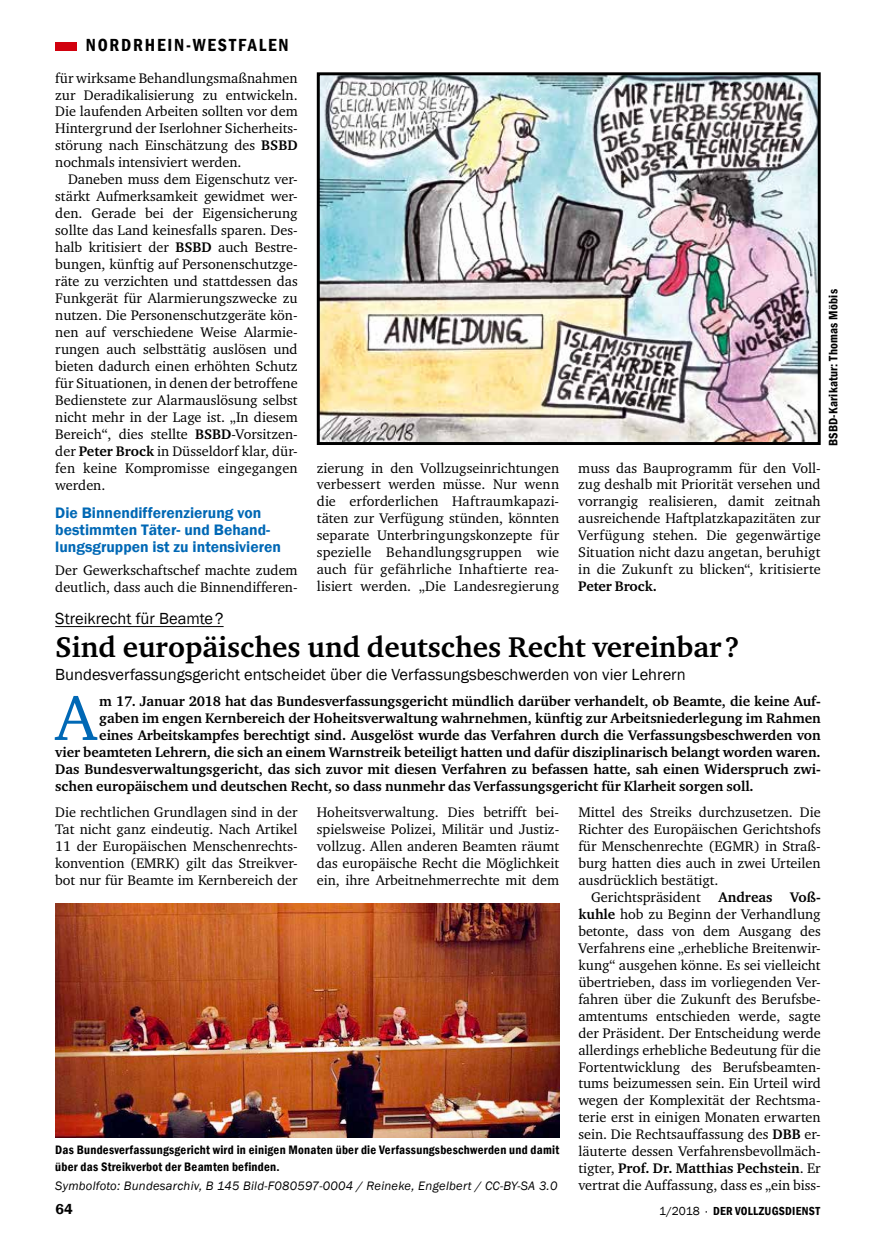
<style>
.page{position:relative;width:876px;height:1251px;background:#fff}
.page>*{position:absolute;margin:0;border:0;box-sizing:border-box;transform-origin:0 0}
.t1{font:64.8px "Charter ITC";color:#0068b5}
.t2{font:700 29.25px "Charter ITC";color:#000}
.t3{font:600 condensed 18px "Franklin Gothic";letter-spacing:.1em;color:#000}
.t4{font:16.5px "Franklin Gothic";color:#000}
.t5{font:600 15.6px/17px "Franklin Gothic";color:#0068b5}
.t6{font:600 14.7px "Franklin Gothic";color:#000}
.t7{font:14.25px/17px "Charter ITC";color:#000;text-align:justify}
.t8{font:700 14.25px "Charter ITC";letter-spacing:-.005em;color:#000}
.t9{font:600 condensed 12.6px/17px "Franklin Gothic";letter-spacing:.02em;color:#000}
.t10{font:italic 12.6px "Franklin Gothic";letter-spacing:.02em;color:#000}
.t11{font:600 condensed 12px "Franklin Gothic";letter-spacing:.02em;color:#000}
.s1{font-weight:700}
.s2{font-weight:400}
.s3{font-weight:400;font-stretch:normal}
</style>
<div class="page">
<div style="left:55px;top:43px;width:22px;height:8px;background:#d1010e"></div>
<hr style="left:55px;top:626px;width:169px;height:1px;background:#000">
<img style="left:55px;top:903px;width:504px;height:233px">
<img style="left:321px;top:76px;width:496px;height:365px">
<div style="left:317px;top:72px;width:504px;height:373px;border:3px solid #000"></div>
<p class="t3" style="left:86px;top:33px;width:204px">NORDRHEIN-WESTFALEN</p>
<p class="t7" style="left:55px;top:69px;width:244px">für wirksame Behandlungsmaßnahmen</p>
<p class="t7" style="left:55px;top:86px;width:244px">zur Deradikalisierung zu entwickeln.</p>
<p class="t7" style="left:55px;top:103px;width:244px">Die laufenden Arbeiten sollten vor dem</p>
<p class="t7" style="left:55px;top:120px;width:244px">Hintergrund der Iserlohner Sicherheits-</p>
<p class="t7" style="left:55px;top:137px;width:244px">störung nach Einschätzung des <span class="s1">BSBD</span></p>
<p class="t7" style="left:55px;top:154px;width:188px">nochmals intensiviert werden.</p>
<p class="t7" style="left:68px;top:171px;width:231px">Daneben muss dem Eigenschutz ver-</p>
<p class="t7" style="left:55px;top:188px;width:244px">stärkt Aufmerksamkeit gewidmet wer-</p>
<p class="t7" style="left:55px;top:205px;width:244px">den. Gerade bei der Eigensicherung</p>
<p class="t7" style="left:55px;top:222px;width:244px">sollte das Land keinesfalls sparen. Des-</p>
<p class="t7" style="left:55px;top:239px;width:244px">halb kritisiert der <span class="s1">BSBD</span> auch Bestre-</p>
<p class="t7" style="left:55px;top:256px;width:244px">bungen, künftig auf Personenschutzge-</p>
<p class="t7" style="left:55px;top:272px;width:244px">räte zu verzichten und stattdessen das</p>
<p class="t7" style="left:55px;top:289px;width:244px">Funkgerät für Alarmierungszwecke zu</p>
<p class="t7" style="left:55px;top:306px;width:244px">nutzen. Die Personenschutzgeräte kön-</p>
<p class="t7" style="left:55px;top:323px;width:244px">nen auf verschiedene Weise Alarmie-</p>
<p class="t7" style="left:55px;top:340px;width:244px">rungen auch selbsttätig auslösen und</p>
<p class="t7" style="left:55px;top:357px;width:244px">bieten dadurch einen erhöhten Schutz</p>
<p class="t7" style="left:55px;top:374px;width:244px">für Situationen, in denen der betroffene</p>
<p class="t7" style="left:55px;top:391px;width:244px">Bedienstete zur Alarmauslösung selbst</p>
<p class="t7" style="left:55px;top:408px;width:244px">nicht mehr in der Lage ist. „In diesem</p>
<p class="t7" style="left:55px;top:425px;width:244px">Bereich“, dies stellte <span class="s1">BSBD</span>-Vorsitzen-</p>
<p class="t7" style="left:55px;top:442px;width:244px">der <span class="s1">Peter Brock</span> in Düsseldorf klar, dür-</p>
<p class="t7" style="left:55px;top:459px;width:244px">fen keine Kompromisse eingegangen</p>
<p class="t7" style="left:55px;top:476px;width:52px">werden.</p>
<p class="t5" style="left:55px;top:504px;width:227px">Die Binnendifferenzierung von bestimmten Täter- und Behand&shy;lungsgruppen ist zu intensivieren</p>
<p class="t7" style="left:55px;top:561px;width:244px">Der Gewerkschaftschef machte zudem deutlich, dass auch die Binnendifferen-</p>
<p class="t7" style="left:317px;top:459px;width:244px">zierung in den Vollzugseinrichtungen verbessert werden müsse. Nur wenn die erforderlichen Haftraumkapazi&shy;täten zur Verfügung stünden, könnten separate Unterbringungskonzepte für spezielle Behandlungsgruppen wie auch für gefährliche Inhaftierte rea&shy;lisiert werden. „Die Landesregierung</p>
<p class="t7" style="left:578px;top:459px;width:244px">muss das Bauprogramm für den Voll&shy;zug deshalb mit Priorität versehen und vorrangig realisieren, damit zeitnah ausreichende Haftplatzkapazitäten zur Verfügung stehen. Die gegenwärtige Situation nicht dazu angetan, beruhigt in die Zukunft zu blicken“, kritisierte <span class="s1">Peter Brock.</span></p>
<p class="t4" style="left:55px;top:607px;width:170px">Streikrecht für Beamte?</p>
<p class="t2" style="left:55px;top:628px;width:686px">Sind europäisches und deutsches Recht vereinbar ?</p>
<p class="t4" style="left:55px;top:664px;width:632px">Bundesverfassungsgericht entscheidet über die Verfassungsbeschwerden von vier Lehrern</p>
<p class="t1" style="left:55px;top:677px;width:43px">A</p>
<p class="t8" style="left:99px;top:692px;width:723px">m 17. Januar 2018 hat das Bundesverfassungsgericht mündlich darüber verhandelt, ob Beamte, die keine Auf-</p>
<p class="t8" style="left:99px;top:709px;width:723px">gaben im engen Kernbereich der Hoheitsverwaltung wahrnehmen, künftig zur Arbeitsniederlegung im Rahmen</p>
<p class="t8" style="left:99px;top:726px;width:723px">eines Arbeitskampfes berechtigt sind. Ausgelöst wurde das Verfahren durch die Verfassungsbeschwerden von</p>
<p class="t8" style="left:55px;top:743px;width:767px">vier beamteten Lehrern, die sich an einem Warnstreik beteiligt hatten und dafür disziplinarisch belangt worden waren.</p>
<p class="t8" style="left:55px;top:760px;width:767px">Das Bundesverwaltungsgericht, das sich zuvor mit diesen Verfahren zu befassen hatte, sah einen Widerspruch zwi-</p>
<p class="t8" style="left:55px;top:777px;width:700px">schen europäischem und deutschen Recht, so dass nunmehr das Verfassungsgericht für Klarheit sorgen soll.</p>
<p class="t7" style="left:55px;top:803px;width:244px">Die rechtlichen Grundlagen sind in der Tat nicht ganz eindeutig. Nach Artikel 11 der Europäischen Menschenrechts&shy;konvention (EMRK) gilt das Streikver&shy;bot nur für Beamte im Kernbereich der</p>
<p class="t7" style="left:317px;top:803px;width:244px">Hoheitsverwaltung. Dies betrifft bei&shy;spielsweise Polizei, Militär und Justiz&shy;vollzug. Allen anderen Beamten räumt das europäische Recht die Möglichkeit ein, ihre Arbeitnehmerrechte mit dem</p>
<p class="t7" style="left:578px;top:803px;width:244px">Mittel des Streiks durchzusetzen. Die</p>
<p class="t7" style="left:578px;top:820px;width:244px">Richter des Europäischen Gerichtshofs</p>
<p class="t7" style="left:578px;top:837px;width:244px">für Menschenrechte (EGMR) in Straß-</p>
<p class="t7" style="left:578px;top:854px;width:244px">burg hatten dies auch in zwei Urteilen</p>
<p class="t7" style="left:578px;top:871px;width:142px">ausdrücklich bestätigt.</p>
<p class="t7" style="left:591px;top:888px;width:231px">Gerichtspräsident <span class="s1">Andreas Voß-</span></p>
<p class="t7" style="left:578px;top:905px;width:244px"><span class="s1">kuhle</span> hob zu Beginn der Verhandlung</p>
<p class="t7" style="left:578px;top:922px;width:244px">betonte, dass von dem Ausgang des</p>
<p class="t7" style="left:578px;top:939px;width:244px">Verfahrens eine „erhebliche Breitenwir-</p>
<p class="t7" style="left:578px;top:956px;width:244px">kung“ ausgehen könne. Es sei vielleicht</p>
<p class="t7" style="left:578px;top:973px;width:244px">übertrieben, dass im vorliegenden Ver-</p>
<p class="t7" style="left:578px;top:990px;width:244px">fahren über die Zukunft des Berufsbe-</p>
<p class="t7" style="left:578px;top:1007px;width:244px">amtentums entschieden werde, sagte</p>
<p class="t7" style="left:578px;top:1023px;width:244px">der Präsident. Der Entscheidung werde</p>
<p class="t7" style="left:578px;top:1040px;width:244px">allerdings erhebliche Bedeutung für die</p>
<p class="t7" style="left:578px;top:1057px;width:244px">Fortentwicklung des Berufsbeamten-</p>
<p class="t7" style="left:578px;top:1074px;width:244px">tums beizumessen sein. Ein Urteil wird</p>
<p class="t7" style="left:578px;top:1091px;width:244px">wegen der Komplexität der Rechtsma-</p>
<p class="t7" style="left:578px;top:1108px;width:244px">terie erst in einigen Monaten erwarten</p>
<p class="t7" style="left:578px;top:1125px;width:244px">sein. Die Rechtsauffassung des <span class="s1">DBB</span> er-</p>
<p class="t7" style="left:578px;top:1142px;width:244px">läuterte dessen Verfahrensbevollmäch-</p>
<p class="t8" style="left:578px;top:1159px;width:244px"><span class="s2">tigter,</span> Prof. Dr. Matthias Pechstein<span class="s2">. Er</span></p>
<p class="t7" style="left:578px;top:1176px;width:244px">vertrat die Auffassung, dass es „ein biss-</p>
<p class="t9" style="left:55px;top:1141px;width:505px">Das Bundesverfassungsgericht wird in einigen Monaten über die Verfassungsbeschwerden und damit über das Streikverbot der Beamten befinden.</p>
<p class="t10" style="left:55px;top:1177px;width:504px">Symbolfoto: Bundesarchiv, B 145 Bild-F080597-0004 / Reineke, Engelbert / CC-BY-SA 3.0</p>
<p class="t6" style="left:55px;top:1200px;width:19px">64</p>
<p class="t11" style="left:659px;top:1202px;width:162px"><span class="s3">1/2018 ·</span> DER VOLLZUGSDIENST</p>
<p class="t9" style="left:824px;top:446px;width:159px;rotate:-90deg">BSBD-Karikatur: Thomas Möbis</p>
</div>
